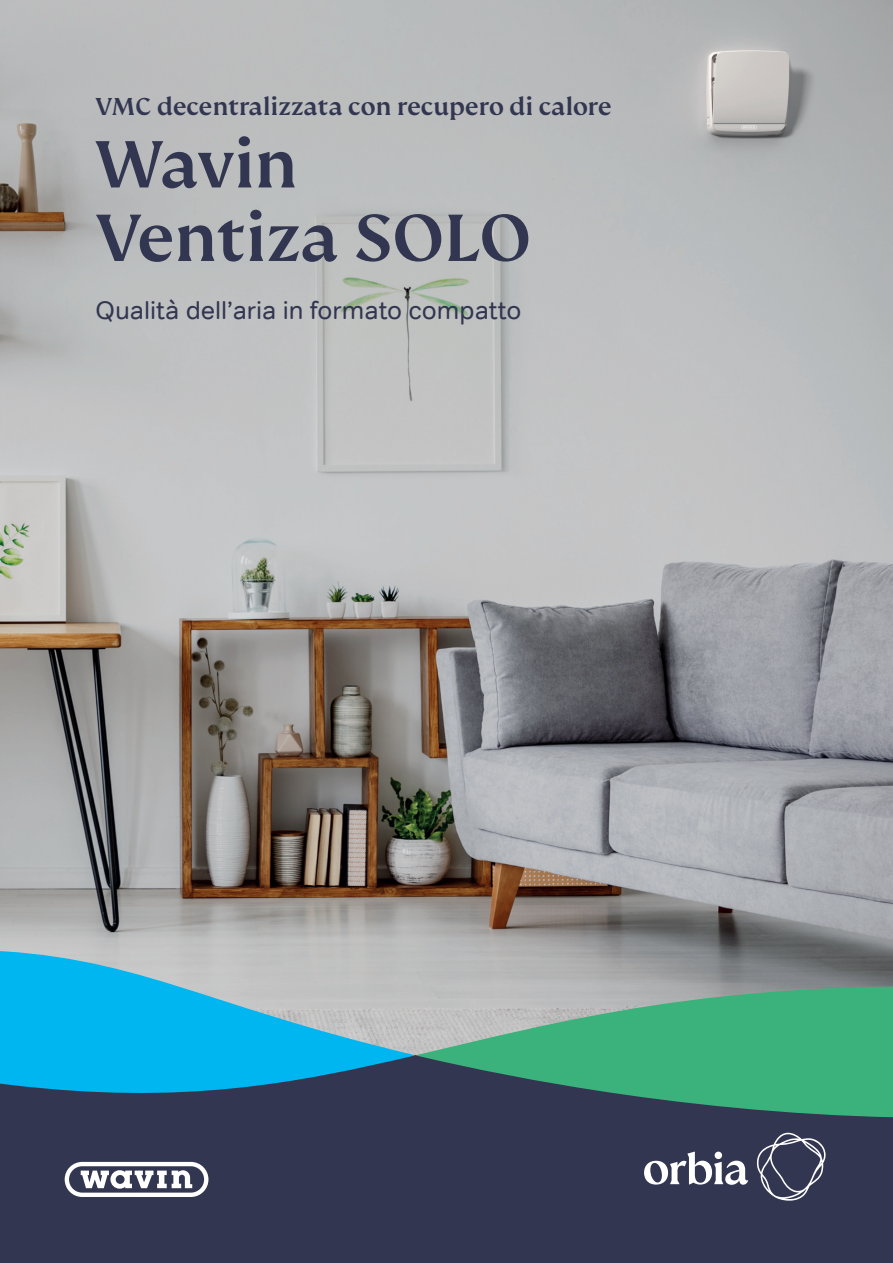
<style>
.page{position:relative;width:893px;height:1263px;background:#fff}
.page>*{position:absolute;margin:0;border:0;box-sizing:border-box;transform-origin:0 0}
.t1{font:500 73.5px/73.5px "FS Kim";letter-spacing:-.005em;color:#323650}
.t2{font:500 27px "FS Kim";color:#323650}
.t3{font:25.5px "Tondo";color:#323650}
</style>
<div class="page">
<img style="left:0;top:0;width:893px;height:979px">
<div style="left:0;top:1056px;width:893px;height:207px;background:#323650"></div>
<svg style="left:415px;top:979px;width:478px;height:139px;fill:#3bb27c"></svg>
<svg style="left:0;top:945px;width:415px;height:148px;background:#47b1d5"></svg>
<svg style="left:65px;top:1162px;width:143px;height:35px"></svg>
<svg style="left:644px;top:1132px;width:182px;height:69px"></svg>
<p class="t2" style="left:96px;top:91px;width:518px">VMC decentralizzata con recupero di calore</p>
<h1 class="t1" style="left:96px;top:128px;width:437px">Wavin<br>Ventiza SOLO</h1>
<p class="t3" style="left:96px;top:295px;width:427px">Qualità dell’aria in formato compatto</p>
</div>
